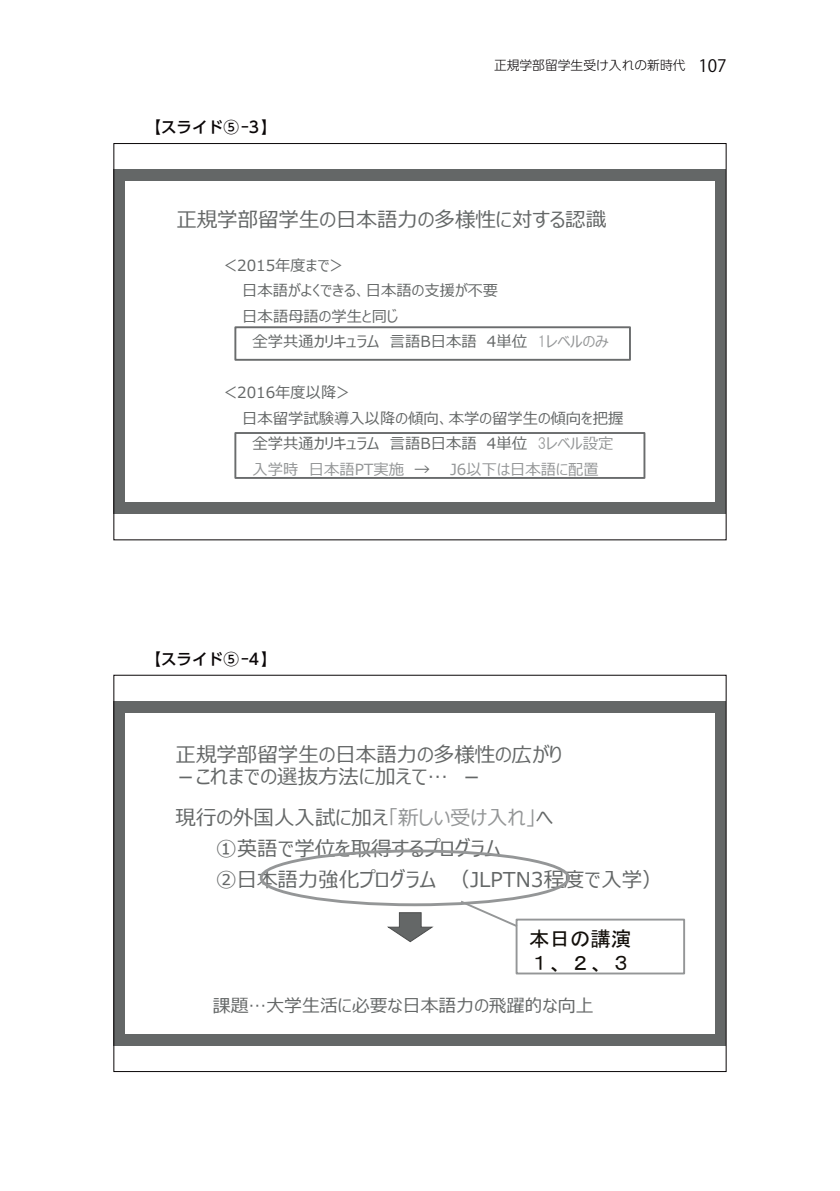
<style>
.page{position:relative;width:840px;height:1191px;background:#fff}
.page>*{position:absolute;margin:0;border:0;box-sizing:border-box;transform-origin:0 0}
.t1{font:20.4px/31px "Meiryo UI";color:#646767}
.t2{font:20.4px/24.6px "MS Gothic";color:#120e09}
.t3{font:17.8px "Meiryo UI";color:#646767}
.t4{font:500 15.6px "UD Shin Go Pro";color:#0a0607}
.t5{font:15.4px/25.4px "Meiryo UI";color:#646767}
.t6{font:15.4px "Meiryo UI";color:#949697}
.t7{font:300 12.8px "UD Shin Go Pro";color:#0a0607}
.s1{font-family:"Koz Go Pro";font-weight:400;font-size:17px}
.s2{font-family:"HGS Gothic M";color:#949697}
.s3{color:#949697}
.s4{color:#646767}
</style>
<div class="page">
<div style="left:113px;top:169px;width:613px;height:345px;background:#646767"></div>
<div style="left:125px;top:182px;width:589px;height:320px;background:#fff"></div>
<div style="left:234px;top:326px;width:396px;height:35px;border:2px solid #6a6c6d"></div>
<div style="left:234px;top:432px;width:411px;height:47px;border:2px solid #6a6c6d"></div>
<div style="left:113px;top:701px;width:613px;height:344px;background:#646767"></div>
<div style="left:125px;top:713px;width:589px;height:320px;background:#fff"></div>
<svg style="left:387px;top:912px;width:47px;height:30px"></svg>
<div style="left:259px;top:849px;width:310px;height:57px;border:3px solid #949697;border-radius:50%"></div>
<div style="left:515px;top:918px;width:169px;height:56px;border:2px solid #949697"></div>
<svg style="left:458px;top:899px;width:61px;height:29px"></svg>
<p class="t4" style="left:145px;top:114px;width:133px">【スライド⑤-3】</p>
<p class="t7" style="left:493px;top:55px;width:234px">正規学部留学生受け入れの新時代　<span class="s1">107</span></p>
<h1 class="t1" style="left:176px;top:205px;width:431px">正規学部留学生の日本語力の多様性に対する認識</h1>
<p class="t5" style="left:242px;top:253px;width:257px;text-indent:-20px">＜2015年度まで＞<br>日本語がよくできる、日本語の支援が不要日本語母語の学生と同じ</p>
<p class="t5" style="left:252px;top:330px;width:357px">全学共通カリキュラム 言語B日本語 4単位 <span class="s2">1</span><span class="s3">レベルのみ</span></p>
<p class="t5" style="left:222px;top:380px;width:131px">＜2016年度以降＞</p>
<p class="t5" style="left:242px;top:406px;width:382px">日本留学試験導入以降の傾向、本学の留学生の傾向を把握</p>
<p class="t5" style="left:252px;top:431px;width:362px">全学共通カリキュラム 言語B日本語 4単位 <span class="s2">3</span><span class="s3">レベル設定</span></p>
<p class="t6" style="left:252px;top:458px;width:179px">入学時 日本語PT実施 <span class="s4">→</span></p>
<p class="t6" style="left:450px;top:458px;width:150px">J6以下は日本語に配置</p>
<p class="t4" style="left:145px;top:646px;width:133px">【スライド⑤-4】</p>
<h1 class="t1" style="left:175px;top:744px;width:387px;line-height:22px">正規学部留学生の日本語力の多様性の広がり－これまでの選抜方法に加えて… －</h1>
<h1 class="t1" style="left:216px;top:803px;width:447px;text-indent:-41px">現行の外国人入試に加え<span class="s3">「新しい受け入れ」</span>へ<br>①英語で学位を取得するプログラム<br>②日本語力強化プログラム （JLPTN3程度で入学）</h1>
<h1 class="t2" style="left:529px;top:926px;width:104px">本日の講演<br>１、２、３</h1>
<p class="t3" style="left:213px;top:993px;width:382px">課題…大学生活に必要な日本語力の飛躍的な向上</p>
</div>
